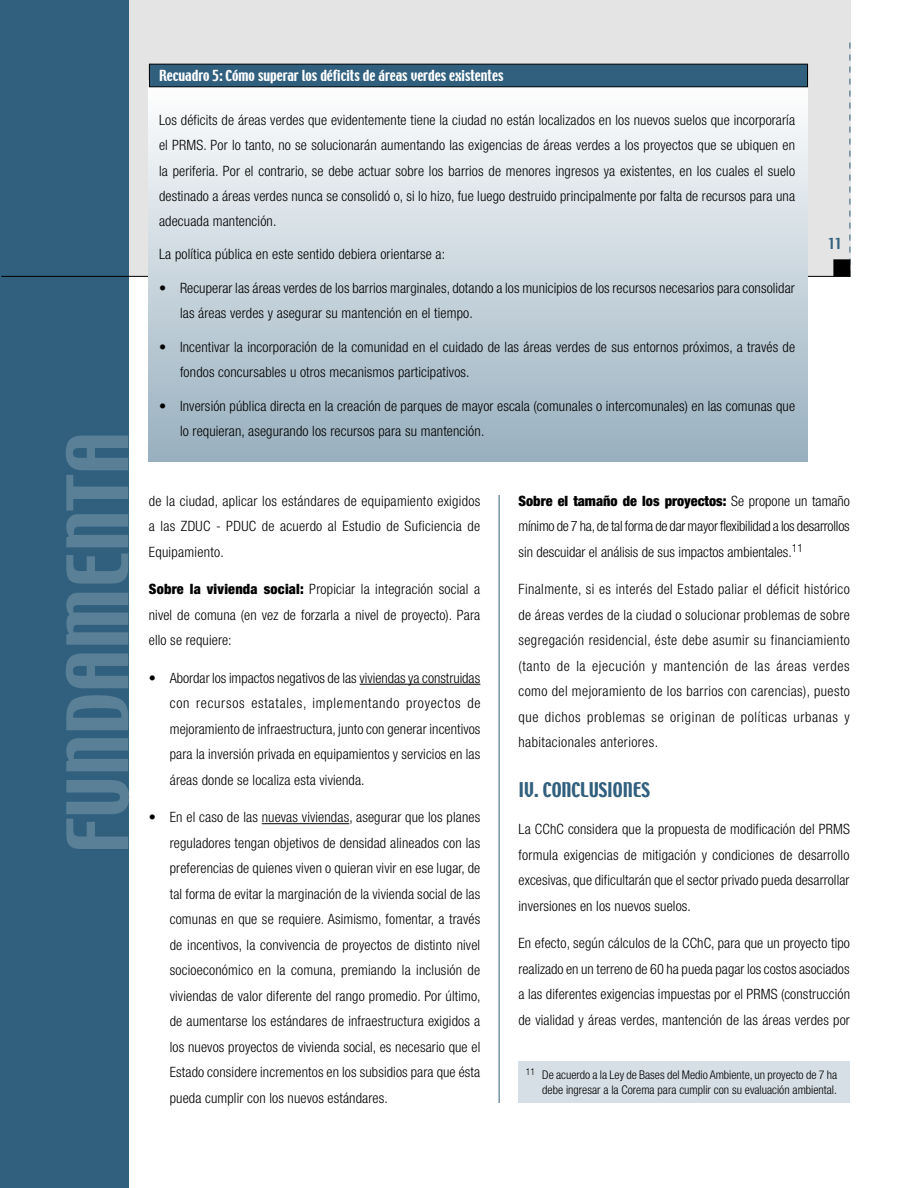
<style>
.page{position:relative;width:918px;height:1188px;background:#fff}
.page>*{position:absolute;margin:0;border:0;box-sizing:border-box;transform-origin:0 0}
.t1{font:75px "Techno";color:#5a8098}
.t2{font:18px "Techno";color:#31607e}
.t3{font:300 condensed 14.25px/25.5px "Helvetica Neue";letter-spacing:.01em;color:#000;text-align:justify}
.t4{font:13.5px "Techno";color:#fff}
.t5{font:13.5px "Techno";color:#31607e}
.t6{font:300 condensed 12px/15px "Helvetica Neue";color:#000;text-align:right}
.s1{font-weight:900}
</style>
<div class="page">
<div style="left:128px;top:0;width:722px;height:276px;background:#e4e4e4"></div>
<div style="left:0;top:0;width:128px;height:1188px;background:#31607e"></div>
<hr style="left:499px;top:332px;width:1px;height:771px;background:#31607e">
<svg style="left:850px;top:43px;width:1px;height:234px"></svg>
<div style="left:834px;top:260px;width:16px;height:16px;background:#000"></div>
<div style="left:833px;top:259px;width:17px;height:17px;border:2px solid #000"></div>
<hr style="left:1px;top:276px;width:849px;height:1px;background:#000">
<div style="left:488px;top:335px;width:20px;height:160px;background:#fff"></div>
<div style="left:149px;top:81px;width:659px;height:381px;background:linear-gradient(to bottom,#fdfdfd,#99b0bf)"></div>
<div style="left:149px;top:64px;width:659px;height:23px;background:#31607e"></div>
<div style="left:149px;top:64px;width:659px;height:23px;border:1px solid #000"></div>
<hr style="left:360px;top:684px;width:120px;height:1px;background:#000">
<hr style="left:262px;top:823px;width:87px;height:1px;background:#000">
<div style="left:518px;top:1061px;width:332px;height:42px;background:#d6dfe5"></div>
<h1 class="t1" style="left:47px;top:854px;width:424px;rotate:-90deg">FUNDAMENTA</h1>
<p class="t4" style="left:159px;top:66px;width:346px">Recuadro 5: Cómo superar los déficits de áreas verdes existentes</p>
<p class="t3" style="left:159px;top:108px;width:638px;line-height:25px">Los déficits de áreas verdes que evidentemente tiene la ciudad no están localizados en los nuevos suelos que incorporaría el PRMS. Por lo tanto, no se solucionarán aumentando las exigencias de áreas verdes a los proyectos que se ubiquen en la periferia. Por el contrario, se debe actuar sobre los barrios de menores ingresos ya existentes, en los cuales el suelo destinado a áreas verdes nunca se consolidó o, si lo hizo, fue luego destruido principalmente por falta de recursos para una adecuada mantención.</p>
<p class="t3" style="left:159px;top:241px;width:288px">La política pública en este sentido debiera orientarse a:</p>
<p class="t3" style="left:180px;top:275px;width:616px;text-indent:-21px">• Recuperar las áreas verdes de los barrios marginales, dotando a los municipios de los recursos necesarios para consolidar las áreas verdes y asegurar su mantención en el tiempo.</p>
<p class="t3" style="left:180px;top:335px;width:617px;line-height:25px;text-indent:-21px">• Incentivar la incorporación de la comunidad en el cuidado de las áreas verdes de sus entornos próximos, a través de fondos concursables u otros mecanismos participativos.</p>
<p class="t3" style="left:180px;top:394px;width:617px;line-height:25px;text-indent:-21px">• Inversión pública directa en la creación de parques de mayor escala (comunales o intercomunales) en las comunas que lo requieran, asegurando los recursos para su mantención.</p>
<p class="t5" style="left:829px;top:234px;width:15px">11</p>
<p class="t3" style="left:149px;top:488px;width:333px">de la ciudad, aplicar los estándares de equipamiento exigidos a las ZDUC - PDUC de acuerdo al Estudio de Suficiencia de Equipamiento.</p>
<p class="t3" style="left:149px;top:576px;width:333px"><span class="s1">Sobre la vivienda social:</span> Propiciar la integración social a nivel de comuna (en vez de forzarla a nivel de proyecto). Para ello se requiere:</p>
<p class="t3" style="left:170px;top:665px;width:312px;text-indent:-21px">• Abordar los impactos negativos de las viviendas ya construidas con recursos estatales, implementando proyectos de mejoramiento de infraestructura, junto con generar incentivos para la inversión privada en equipamientos y servicios en las áreas donde se localiza esta vivienda.</p>
<p class="t3" style="left:170px;top:804px;width:312px;text-indent:-21px">• En el caso de las nuevas viviendas, asegurar que los planes reguladores tengan objetivos de densidad alineados con las preferencias de quienes viven o quieran vivir en ese lugar, de tal forma de evitar la marginación de la vivienda social de las comunas en que se requiere. Asimismo, fomentar, a través de incentivos, la convivencia de proyectos de distinto nivel socioeconómico en la comuna, premiando la inclusión de viviendas de valor diferente del rango promedio. Por último, de aumentarse los estándares de infraestructura exigidos a los nuevos proyectos de vivienda social, es necesario que el Estado considere incrementos en los subsidios para que ésta pueda cumplir con los nuevos estándares.</p>
<p class="t3" style="left:519px;top:488px;width:333px"><span class="s1">Sobre el tamaño de los proyectos:</span> Se propone un tamaño mínimo de 7 ha, de tal forma de dar mayor flexibilidad a los desarrollos sin descuidar el análisis de sus impactos ambientales.<sup>11</sup></p>
<p class="t3" style="left:519px;top:577px;width:333px">Finalmente, si es interés del Estado paliar el déficit histórico de áreas verdes de la ciudad o solucionar problemas de sobre segregación residencial, éste debe asumir su financiamiento (tanto de la ejecución y mantención de las áreas verdes como del mejoramiento de los barrios con carencias), puesto que dichos problemas se originan de políticas urbanas y habitacionales anteriores.</p>
<p class="t2" style="left:519px;top:777px;width:133px">IV. CONCLUSIONES</p>
<p class="t3" style="left:519px;top:817px;width:333px">La CChC considera que la propuesta de modificación del PRMS formula exigencias de mitigación y condiciones de desarrollo excesivas, que dificultarán que el sector privado pueda desarrollar inversiones en los nuevos suelos.</p>
<p class="t3" style="left:519px;top:931px;width:333px">En efecto, según cálculos de la CChC, para que un proyecto tipo realizado en un terreno de 60 ha pueda pagar los costos asociados a las diferentes exigencias impuestas por el PRMS (construcción de vialidad y áreas verdes, mantención de las áreas verdes por</p>
<p class="t6" style="left:526px;top:1068px;width:313px"><sup>11</sup> De acuerdo a la Ley de Bases del Medio Ambiente, un proyecto de 7 ha debe ingresar a la Corema para cumplir con su evaluación ambiental.</p>
</div>
